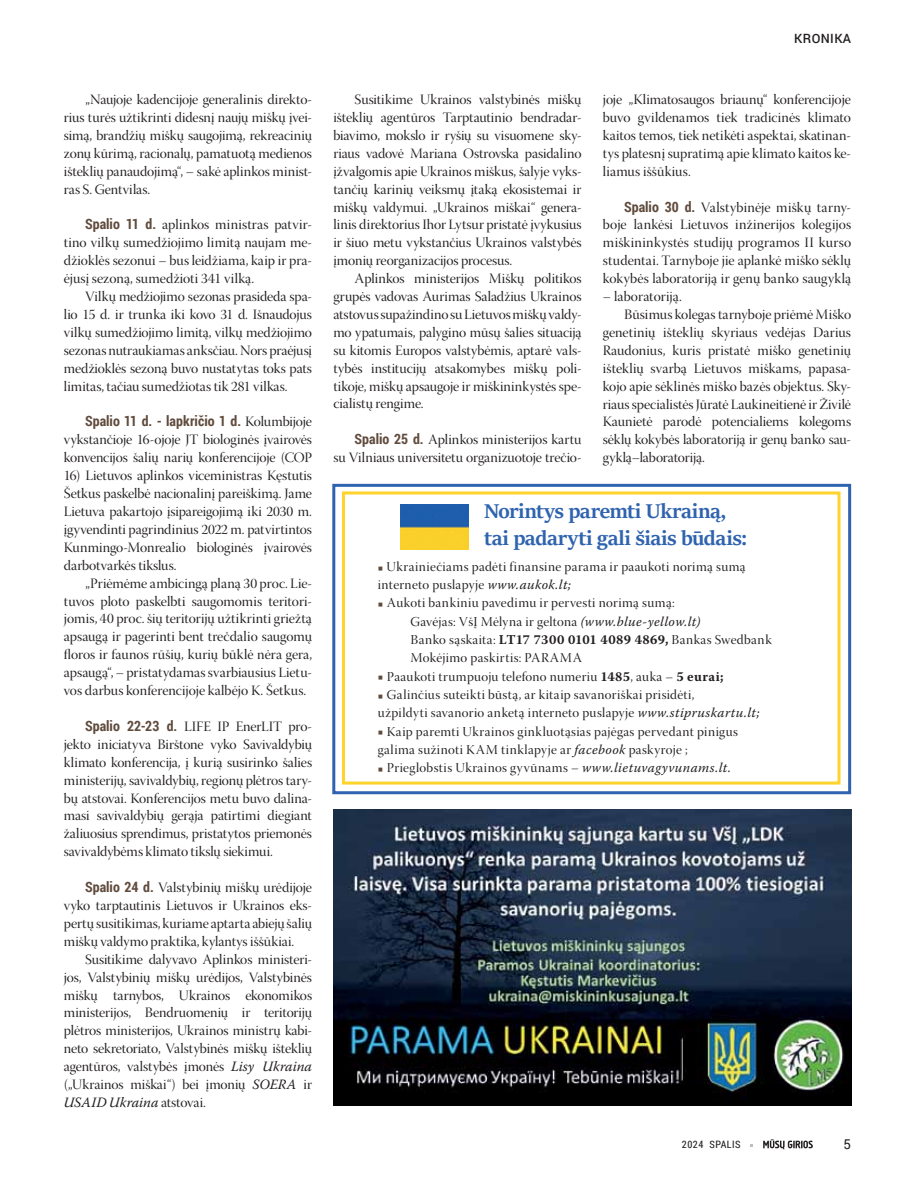
<style>
.page{position:relative;width:915px;height:1191px;background:#fff}
.page>*{position:absolute;margin:0;border:0;box-sizing:border-box;transform-origin:0 0}
.t1{font:700 22.5px/27px "Sitka Display";letter-spacing:-.015em;color:#2f63af}
.t2{font:14.25px/17.9px "Warnock Pro Disp";color:#231f20;text-align:justify}
.t3{font:700 14.25px "Roboto Condensed";color:#604b3d}
.t4{font:italic 14.25px "Warnock Pro";letter-spacing:.005em;color:#231f20}
.t5{font:13.5px/18.3px "Warnock Pro Disp";letter-spacing:.025em;color:#231f20}
.t6{font:13.5px "Roboto";color:#231f20}
.t7{font:500 12.75px "Roboto";letter-spacing:.03em;color:#231f20}
.t8{font:10.2px "Roboto Condensed";letter-spacing:.05em;color:#231f20}
.s1{font-family:"Roboto Condensed";font-weight:700;color:#604b3d}
.s2{font-family:"Warnock Pro Disp";font-weight:400;color:#231f20}
.s3{font-family:"Warnock Pro";font-style:italic}
.s4{font-family:"Warnock Pro Disp";font-style:normal}
.s5{font-family:"Minion Pro";color:#604b3d}
.s6{font-family:"Warnock Pro";font-weight:700}
</style>
<div class="page">
<svg style="left:763px;top:1139px;width:49px;height:10px"></svg>
<img style="left:333px;top:809px;width:517px;height:297px">
<div style="left:332px;top:484px;width:518px;height:310px;border:3px solid #2f63af"></div>
<div style="left:342px;top:491px;width:498px;height:293px;border:3px solid #fed32b"></div>
<img style="left:400px;top:504px;width:68px;height:45px">
<p class="t2" style="left:64px;top:92px;width:250px;text-indent:21px">„Naujoje kadencijoje generalinis direkto&shy;rius turės užtikrinti didesnį naujų miškų įvei&shy;simą, brandžių miškų saugojimą, rekreacinių zonų kūrimą, racionalų, pamatuotą medienos išteklių panaudojimą“, – sakė aplinkos minist&shy;ras S. Gentvilas.</p>
<p class="t2" style="left:64px;top:218px;width:250px;text-indent:21px"><span class="s1">Spalio 11 d.</span> aplinkos ministras patvir&shy;tino vilkų sumedžiojimo limitą naujam me&shy;džioklės sezonui – bus leidžiama, kaip ir pra&shy;ėjusį sezoną, sumedžioti 341 vilką.</p>
<p class="t2" style="left:64px;top:289px;width:250px;text-indent:21px">Vilkų medžiojimo sezonas prasideda spa&shy;lio 15 d. ir trunka iki kovo 31 d. Išnaudojus vilkų sumedžiojimo limitą, vilkų medžiojimo sezonas nutraukiamas anksčiau. Nors praėjusį medžioklės sezoną buvo nustatytas toks pats limitas, tačiau sumedžiotas tik 281 vilkas.</p>
<p class="t3" style="left:85px;top:411px;width:228px">Spalio 11 d. - lapkričio 1 d. <span class="s2">Kolumbijoje</span></p>
<p class="t2" style="left:64px;top:432px;width:250px">vykstančioje 16-ojoje JT biologinės įvairovės konvencijos šalių narių konferencijoje (COP</p>
<p class="t2" style="left:64px;top:468px;width:250px">16) Lietuvos aplinkos viceministras Kęstutis Šetkus paskelbė nacionalinį pareiškimą. Jame Lietuva pakartojo įsipareigojimą iki 2030 m. įgyvendinti pagrindinius 2022 m. patvirtintos Kunmingo-Monrealio biologinės įvairovės darbotvarkės tikslus.</p>
<p class="t2" style="left:64px;top:576px;width:250px;text-indent:21px">„Priėmėme ambicingą planą 30 proc. Lie&shy;tuvos ploto paskelbti saugomomis teritori&shy;jomis, 40 proc. šių teritorijų užtikrinti griežtą apsaugą ir pagerinti bent trečdalio saugomų floros ir faunos rūšių, kurių būklė nėra gera, apsaugą“, – pristatydamas svarbiausius Lietu&shy;vos darbus konferencijoje kalbėjo K. Šetkus.</p>
<p class="t2" style="left:64px;top:719px;width:250px;text-indent:21px"><span class="s1">Spalio 22-23 d.</span> LIFE IP EnerLIT pro&shy;jekto iniciatyva Birštone vyko Savivaldybių klimato konferencija, į kurią susirinko šalies ministerijų, savivaldybių, regionų plėtros tary&shy;bų atstovai. Konferencijos metu buvo dalina&shy;masi savivaldybių gerąja patirtimi diegiant žaliuosius sprendimus, pristatytos priemonės savivaldybėms klimato tikslų siekimui.</p>
<p class="t2" style="left:64px;top:880px;width:250px;text-indent:21px"><span class="s1">Spalio 24 d.</span> Valstybinių miškų urėdijoje vyko tarptautinis Lietuvos ir Ukrainos eks&shy;pertų susitikimas, kuriame aptarta abiejų šalių miškų valdymo praktika, kylantys iššūkiai.</p>
<p class="t2" style="left:64px;top:952px;width:250px;text-indent:21px">Susitikime dalyvavo Aplinkos ministeri&shy;jos, Valstybinių miškų urėdijos, Valstybinės miškų tarnybos, Ukrainos ekonomikos ministerijos, Bendruomenių ir teritorijų plėtros ministerijos, Ukrainos ministrų kabi&shy;neto sekretoriato, Valstybinės miškų išteklių agentūros, valstybės įmonės <span class="s3">Lisy Ukraina </span>(„Ukrainos miškai“) bei įmonių <span class="s3">SOERA</span> ir</p>
<p class="t4" style="left:64px;top:1093px;width:143px">USAID Ukraina <span class="s4">atstovai.</span></p>
<p class="t2" style="left:333px;top:92px;width:250px;text-indent:21px">Susitikime Ukrainos valstybinės miškų išteklių agentūros Tarptautinio bendradar&shy;biavimo, mokslo ir ryšių su visuomene sky&shy;riaus vadovė Mariana Ostrovska pasidalino įžvalgomis apie Ukrainos miškus, šalyje vyks&shy;tančių karinių veiksmų įtaką ekosistemai ir miškų valdymui. „Ukrainos miškai“ genera&shy;linis direktorius Ihor Lytsur pristatė įvykusius ir šiuo metu vykstančius Ukrainos valstybės įmonių reorganizacijos procesus.</p>
<p class="t2" style="left:333px;top:271px;width:250px;text-indent:21px">Aplinkos ministerijos Miškų politikos grupės vadovas Aurimas Saladžius Ukrainos atstovus supažindino su Lietuvos miškų valdy&shy;mo ypatumais, palygino mūsų šalies situaciją su kitomis Europos valstybėmis, aptarė vals&shy;tybės institucijų atsakomybes miškų poli&shy;tikoje, miškų apsaugoje ir miškininkystės spe&shy;cialistų rengime.</p>
<p class="t2" style="left:333px;top:432px;width:250px;text-align:right"><span class="s1">Spalio 25 d.</span> Aplinkos ministerijos kartu<br>su Vilniaus universitetu organizuotoje trečio-</p>
<p class="t7" style="left:794px;top:30px;width:58px">KRON IKA</p>
<p class="t2" style="left:602px;top:92px;width:250px">joje „Klimatosaugos briaunų“ konferencijoje buvo gvildenamos tiek tradicinės klimato kaitos temos, tiek netikėti aspektai, skatinan&shy;tys platesnį supratimą apie klimato kaitos ke&shy;liamus iššūkius.</p>
<p class="t2" style="left:602px;top:200px;width:250px;text-indent:21px"><span class="s1">Spalio 30 d.</span> Valstybinėje miškų tarny&shy;boje lankėsi Lietuvos inžinerijos kolegijos miškininkystės studijų programos II kurso studentai. Tarnyboje jie aplankė miško sėklų kokybės laboratoriją ir genų banko saugyklą</p>
<p class="t2" style="left:602px;top:289px;width:80px">– laboratoriją.</p>
<p class="t2" style="left:624px;top:307px;width:228px">Būsimus kolegas tarnyboje priėmė Miško</p>
<p class="t2" style="left:602px;top:325px;width:249px">genetinių išteklių skyriaus vedėjas Darius</p>
<p class="t2" style="left:602px;top:343px;width:250px">Raudonius, kuris pristatė miško genetinių</p>
<p class="t2" style="left:602px;top:361px;width:250px">išteklių svarbą Lietuvos miškams, papasa-</p>
<p class="t2" style="left:602px;top:379px;width:250px">kojo apie sėklinės miško bazės objektus. Sky-</p>
<p class="t2" style="left:602px;top:397px;width:249px">riaus specialistės Jūratė Laukineitienė ir Živilė</p>
<p class="t2" style="left:602px;top:414px;width:249px">Kaunietė parodė potencialiems kolegoms</p>
<p class="t2" style="left:602px;top:432px;width:250px">sėklų kokybės laboratoriją ir genų banko sau-</p>
<p class="t2" style="left:602px;top:450px;width:104px">gyklą–laboratoriją.</p>
<h1 class="t1" style="left:484px;top:496px;width:265px">Norintys paremti Ukrainą, tai padaryti gali šiais būdais:</h1>
<p class="t5" style="left:377px;top:559px;width:369px"><span class="s5">■</span> Ukrainiečiams padėti finansine parama ir paaukoti norimą sumą interneto puslapyje <span class="s3">www.aukok.lt;</span></p>
<p class="t5" style="left:410px;top:595px;width:362px;text-indent:-33px"><span class="s5">■</span> Aukoti bankiniu pavedimu ir pervesti norimą sumą:<br>Gavėjas: VšĮ Mėlyna ir geltona <span class="s3">(www.blue-yellow.lt)<br></span>Banko sąskaita: <span class="s6">LT17 7300 0101 4089 4869,</span> Bankas Swedbank Mokėjimo paskirtis: PARAMA</p>
<p class="t5" style="left:377px;top:668px;width:347px"><span class="s5">■</span> Paaukoti trumpuoju telefono numeriu <span class="s6">1485</span>, auka – <span class="s6">5 eurai;</span></p>
<p class="t5" style="left:377px;top:687px;width:383px"><span class="s5">■</span> Galinčius suteikti būstą, ar kitaip savanoriškai prisidėti,<br>užpildyti savanorio anketą interneto puslapyje <span class="s3">www.stipruskartu.lt;</span></p>
<p class="t5" style="left:377px;top:723px;width:362px"><span class="s5">■</span> Kaip paremti Ukrainos ginkluotąsias pajėgas pervedant pinigus galima sužinoti KAM tinklapyje ar <span class="s3">facebook</span> paskyroje ;</p>
<p class="t5" style="left:377px;top:760px;width:354px"><span class="s5">■</span> Prieglobstis Ukrainos gyvūnams – <span class="s3">www.lietuvagyvunams.lt.</span></p>
<p class="t8" style="left:681px;top:1137px;width:60px">2024 SPALIS</p>
<p class="t6" style="left:843px;top:1134px;width:9px">5</p>
</div>
